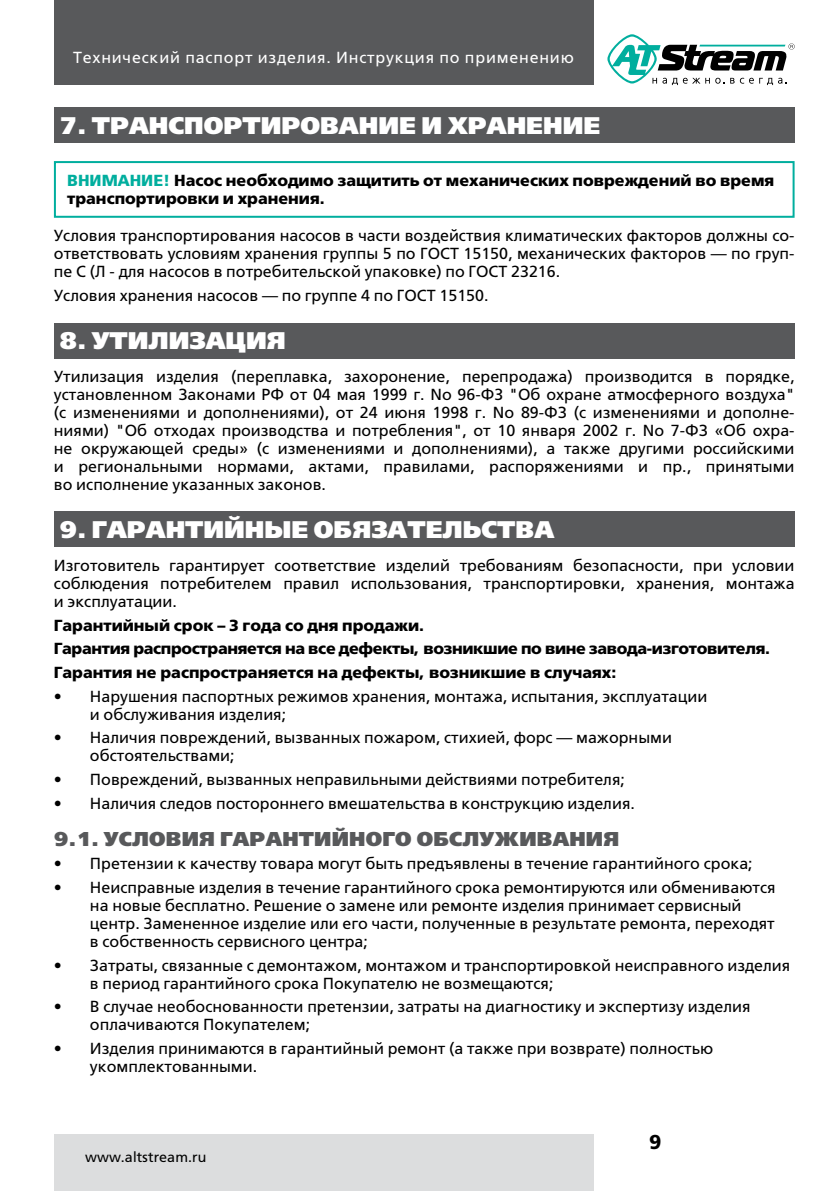
<style>
.page{position:relative;width:840px;height:1191px;background:#fff}
.page>*{position:absolute;margin:0;border:0;box-sizing:border-box;transform-origin:0 0}
.Тёмный_заголовок{font:800 24px "Free Set C";color:#fff}
.PASSPORT_ZAGOLOVOK{font:800 20px "Free Set C";letter-spacing:.01em;color:#58595b}
.t1{font:700 20px "Free Set C";color:#000}
.PASSPORT_TEXT{font:16px/18px "Free Set C";color:#000}
.PASSPORT_VIDELENIE_T{font:700 16px/18px "Free Set C";color:#000}
.PASSPORT_VIDELENIE_T-2{font:700 16px "Free Set C";letter-spacing:-.02em;color:#000}
.t2{font:16px "Free Set C";letter-spacing:.05em;color:#fff}
.t3{font:14.4px "Free Set C";letter-spacing:.01em;color:#000}
.s1{color:#00ae9e}
</style>
<div class="page">
<div style="left:54px;top:1134px;width:538px;height:57px;background:#dcddde"></div>
<div style="left:54px;top:0;width:538px;height:85px;background:#58595b"></div>
<svg style="left:607px;top:34px;width:187px;height:51px"></svg>
<div style="left:54px;top:108px;width:740px;height:35px;background:#58595b"></div>
<div style="left:54px;top:323px;width:740px;height:35px;background:#58595b"></div>
<div style="left:54px;top:512px;width:740px;height:35px;background:#58595b"></div>
<svg style="left:53px;top:161px;width:742px;height:57px"></svg>
<p class="t2" style="left:73px;top:49px;width:502px">Технический паспорт изделия. Инструкция по применению</p>
<p class="Тёмный_заголовок" style="left:60px;top:111px;width:541px">7. ТРАНСПОРТИРОВАНИЕ И ХРАНЕНИЕ</p>
<p class="PASSPORT_VIDELENIE_T" style="left:67px;top:172px;width:708px"><span class="s1">ВНИМАНИЕ!</span> Насос необходимо защитить от механических повреждений во время транспортировки и хранения.</p>
<p class="PASSPORT_TEXT" style="left:54px;top:227px;width:741px;text-align:justify">Условия транспортирования насосов в части воздействия климатических факторов должны со&shy;ответствовать условиям хранения группы 5 по ГОСТ 15150, механических факторов — по груп&shy;пе С (Л - для насосов в потребительской упаковке) по ГОСТ 23216.</p>
<p class="PASSPORT_TEXT" style="left:54px;top:287px;width:436px">Условия хранения насосов — по группе 4 по ГОСТ 15150.</p>
<p class="Тёмный_заголовок" style="left:60px;top:327px;width:227px">8. УТИЛИЗАЦИЯ</p>
<p class="PASSPORT_TEXT" style="left:54px;top:367px;width:741px;text-align:justify">Утилизация изделия (переплавка, захоронение, перепродажа) производится в порядке, установленном Законами РФ от 04 мая 1999 г. No 96-Ф3 "Об охране атмосферного воздуха" (с изменениями и дополнениями), от 24 июня 1998 г. No 89-ФЗ (с изменениями и дополне&shy;ниями) "Об отходах производства и потребления", от 10 января 2002 г. No 7-ФЗ «Об охра&shy;не окружающей среды» (с изменениями и дополнениями), а также другими российскими и региональными нормами, актами, правилами, распоряжениями и пр., принятыми во исполнение указанных законов.</p>
<p class="Тёмный_заголовок" style="left:60px;top:515px;width:496px">9. ГАРАНТИЙНЫЕ ОБЯЗАТЕЛЬСТВА</p>
<p class="PASSPORT_TEXT" style="left:54px;top:556px;width:741px;text-align:justify">Изготовитель гарантирует соответствие изделий требованиям безопасности, при условии соблюдения потребителем правил использования, транспортировки, хранения, монтажа и эксплуатации.</p>
<p class="PASSPORT_VIDELENIE_T" style="left:54px;top:616px;width:371px">Гарантийный срок – 3 года со дня продажи.</p>
<p class="PASSPORT_VIDELENIE_T-2" style="left:54px;top:639px;width:717px">Гарантия распространяется на все дефекты, возникшие по вине завода-изготовителя.</p>
<p class="PASSPORT_VIDELENIE_T" style="left:54px;top:663px;width:563px">Гарантия не распространяется на дефекты, возникшие в случаях:</p>
<p class="PASSPORT_TEXT" style="left:90px;top:687px;width:618px;text-indent:-36px">• Нарушения паспортных режимов хранения, монтажа, испытания, эксплуатации и обслуживания изделия;</p>
<p class="PASSPORT_TEXT" style="left:90px;top:729px;width:583px;text-indent:-36px">• Наличия повреждений, вызванных пожаром, стихией, форс — мажорными обстоятельствами;</p>
<p class="PASSPORT_TEXT" style="left:54px;top:770px;width:572px">• Повреждений, вызванных неправильными действиями потребителя;</p>
<p class="PASSPORT_TEXT" style="left:54px;top:794px;width:582px">• Наличия следов постороннего вмешательства в конструкцию изделия.</p>
<p class="PASSPORT_ZAGOLOVOK" style="left:54px;top:827px;width:566px">9.1. УСЛОВИЯ ГАРАНТИЙНОГО ОБСЛУЖИВАНИЯ</p>
<p class="PASSPORT_TEXT" style="left:54px;top:855px;width:700px">• Претензии к качеству товара могут быть предъявлены в течение гарантийного срока;</p>
<p class="PASSPORT_TEXT" style="left:90px;top:878px;width:686px;text-indent:-36px">• Неисправные изделия в течение гарантийного срока ремонтируются или обмениваются на новые бесплатно. Решение о замене или ремонте изделия принимает сервисный центр. Замененное изделие или его части, полученные в результате ремонта, переходят в собственность сервисного центра;</p>
<p class="PASSPORT_TEXT" style="left:90px;top:956px;width:701px;text-indent:-36px">• Затраты, связанные с демонтажом, монтажом и транспортировкой неисправного изделия в период гарантийного срока Покупателю не возмещаются;</p>
<p class="PASSPORT_TEXT" style="left:90px;top:998px;width:661px;text-indent:-36px">• В случае необоснованности претензии, затраты на диагностику и экспертизу изделия оплачиваются Покупателем;</p>
<p class="PASSPORT_TEXT" style="left:90px;top:1039px;width:624px;text-indent:-36px">• Изделия принимаются в гарантийный ремонт (а также при возврате) полностью укомплектованными.</p>
<p class="t3" style="left:85px;top:1149px;width:123px">www.altstream.ru</p>
<p class="t1" style="left:649px;top:1131px;width:14px">9</p>
</div>
